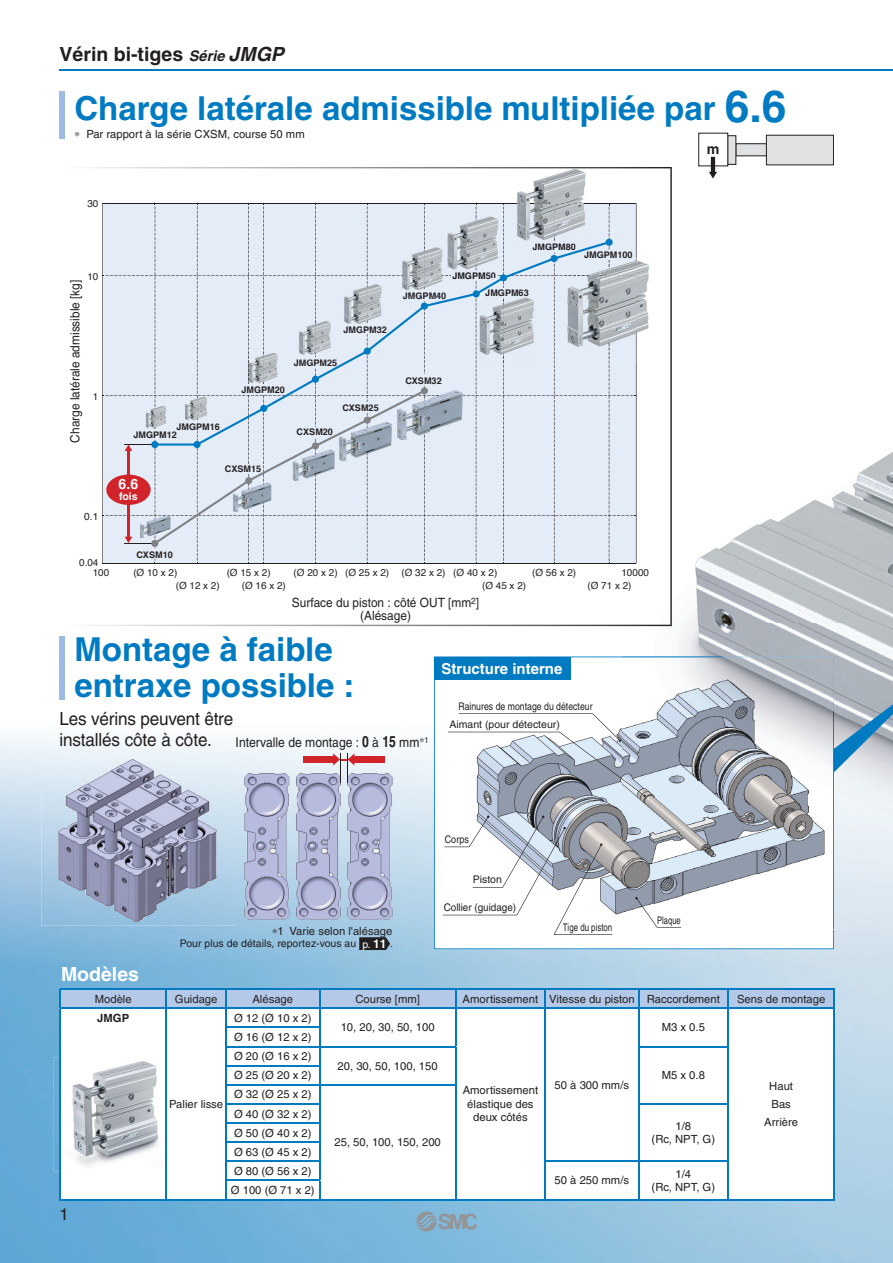
<style>
.page{position:relative;width:893px;height:1263px;background:#fff}
.page>*{position:absolute;margin:0;border:0;box-sizing:border-box;transform-origin:0 0}
.t1{font:700 33px/36px "Helvetica";color:#007bc2}
.t2{font:700 19.5px "Helvetica";color:#231f20}
.t3{font:700 19.5px "Helvetica";color:#fff}
.t4{font:18px/21px "Helvetica";letter-spacing:-.01em;color:#231f20;scale:.95 1}
.t5{font:16.5px "Helvetica";color:#231f20}
.t6{font:700 15px "Helvetica";color:#fff}
.t7{font:700 14.25px "Helvetica";color:#231f20}
.t8{font:700 14.1px "Helvetica";color:#fff}
.t9{font:13.5px "Helvetica";color:#231f20;scale:.9 1}
.t10{font:12.75px/12.8px "Helvetica";color:#231f20;text-align:center;scale:.93 1}
.t11{font:11.25px/13.5px "Helvetica";color:#231f20;text-align:center}
.t12{font:700 11.25px "Helvetica";color:#231f20}
.t13{font:10.5px/18.3px "Helvetica";color:#231f20;scale:.83 1}
.t14{font:10.5px "Helvetica";color:#231f20}
.t15{font:10.5px "Helvetica";color:#231f20;scale:.94 1}
.t16{font:10.5px "Helvetica";color:#231f20;scale:.75 1}
.t17{font:10.5px "Helvetica";color:#231f20;scale:.72 1}
.t18{font:10.5px "Helvetica";color:#231f20;scale:.86 1}
.t19{font:700 10.5px "Helvetica";color:#fff}
.t20{font:10.2px "Helvetica";color:#231f20}
.t21{font:9.9px/12.5px "Helvetica";color:#231f20}
.t22{font:700 9.15px/8.4px "Helvetica";color:#231f20}
.t23{font:700 9.15px/17.4px "Helvetica";color:#1c191e}
.s1{font-style:italic;font-size:14.7px}
.s2{font-style:italic}
.s3{font-size:44.55px}
.s4{color:#1c191e}
.s5{color:#231f20}
.s6{font-weight:700;font-size:15.6px}
.s7{color:#fff}
.s8{font-weight:700;font-size:12px;color:#fff}
</style>
<div class="page">
<img style="left:0;top:721px;width:434px;height:49px">
<img style="left:0;top:770px;width:50px;height:493px">
<img style="left:367px;top:770px;width:106px;height:219px">
<img style="left:50px;top:924px;width:317px;height:93px">
<img style="left:473px;top:929px;width:369px;height:88px">
<div style="left:50px;top:1017px;width:53px;height:246px;background:#63aad8"></div>
<img style="left:156px;top:1200px;width:211px;height:63px">
<div style="left:526px;top:1200px;width:52px;height:63px;background:#8bbfdf"></div>
<div style="left:631px;top:1200px;width:105px;height:63px;background:#9bc6e1"></div>
<img style="left:790px;top:1017px;width:52px;height:246px">
<div style="left:578px;top:1200px;width:53px;height:63px;background:#91c2e0"></div>
<div style="left:103px;top:1200px;width:53px;height:63px;background:#65abd7"></div>
<img style="left:367px;top:1200px;width:159px;height:63px">
<div style="left:736px;top:1200px;width:54px;height:63px;background:#a1c9e3"></div>
<svg style="left:434px;top:657px;width:399px;height:292px"></svg>
<hr style="left:60px;top:70px;width:832px;height:1px;background:#007bc2">
<img style="left:476px;top:678px;width:146px;height:245px">
<img style="left:42px;top:755px;width:193px;height:171px">
<img style="left:225px;top:770px;width:186px;height:154px">
<img style="left:622px;top:379px;width:270px;height:293px">
<img style="left:833px;top:672px;width:59px;height:257px">
<img style="left:622px;top:657px;width:211px;height:272px">
<div style="left:434px;top:657px;width:136px;height:22px;background:#007bc2"></div>
<svg style="left:448px;top:713px;width:197px;height:84px"></svg>
<svg style="left:635px;top:897px;width:46px;height:31px"></svg>
<svg style="left:443px;top:816px;width:169px;height:119px"></svg>
<svg style="left:833px;top:674px;width:59px;height:98px;background:#9ab3c5"></svg>
<hr style="left:60px;top:1199px;width:166px;height:1px;background:#007bc2">
<hr style="left:319px;top:1199px;width:515px;height:1px;background:#007bc2">
<hr style="left:226px;top:1199px;width:93px;height:1px;background:#007bc2">
<img style="left:54px;top:1057px;width:6px;height:114px">
<svg style="left:60px;top:989px;width:774px;height:210px"></svg>
<div style="left:60px;top:636px;width:5px;height:64px;background:#9ebbe2"></div>
<div style="left:60px;top:91px;width:5px;height:48px;background:#9ebbe2"></div>
<svg style="left:87px;top:167px;width:584px;height:459px"></svg>
<div style="left:766px;top:135px;width:67px;height:30px;background:#e0e1e3"></div>
<div style="left:766px;top:135px;width:67px;height:30px;border:1px solid #231f20"></div>
<div style="left:735px;top:144px;width:31px;height:12px;background:#e0e1e3"></div>
<div style="left:735px;top:143px;width:31px;height:13px;border:1px solid #231f20"></div>
<div style="left:727px;top:136px;width:8px;height:28px;background:#e0e1e3"></div>
<div style="left:727px;top:135px;width:9px;height:30px;border:1px solid #231f20"></div>
<div style="left:698px;top:133px;width:30px;height:33px;border:1px solid #231f20"></div>
<svg style="left:709px;top:172px;width:8px;height:7px"></svg>
<div style="left:710px;top:157px;width:5px;height:17px;background:#231f20"></div>
<svg style="left:359px;top:937px;width:31px;height:13px"></svg>
<div style="left:353px;top:756px;width:31px;height:7px;background:#d1232a"></div>
<div style="left:303px;top:756px;width:31px;height:7px;background:#d1232a"></div>
<svg style="left:333px;top:753px;width:21px;height:29px"></svg>
<svg style="left:416px;top:1212px;width:61px;height:20px"></svg>
<h2 class="t2" style="left:60px;top:47px;width:226px">Vérin bi-tiges <span class="s1">Série</span> <span class="s2">JMGP</span></h2>
<h1 class="t1" style="left:74px;top:94px;width:713px">Charge latérale admissible multipliée par <span class="s3">6.6</span></h1>
<p class="t11" style="left:74px;top:129px;width:232px">∗ Par rapport à la série CXSM, course 50 mm</p>
<p class="t21" style="left:87px;top:198px;width:13px">30</p>
<p class="t21" style="left:87px;top:271px;width:13px">10</p>
<p class="t10" style="left:70px;top:443px;width:177px;rotate:-90deg">Charge latérale admissible [kg]</p>
<p class="t21" style="left:93px;top:391px;width:7px">1</p>
<p class="t20" style="left:84px;top:512px;width:16px">0.1</p>
<p class="t22" style="left:133px;top:423px;width:88px;text-indent:43px">J<span class="s4">MGPM</span>16<br>JMGPM12</p>
<p class="t23" style="left:343px;top:322px;width:45px">JMGPM32</p>
<p class="t23" style="left:241px;top:382px;width:45px"><span class="s5">J</span>MGPM2<span class="s5">0</span></p>
<p class="t23" style="left:294px;top:355px;width:45px"><span class="s5">J</span>MGPM2<span class="s5">5</span></p>
<p class="t22" style="left:296px;top:428px;width:38px">CXSM20</p>
<p class="t22" style="left:342px;top:404px;width:38px">CXSM25</p>
<p class="t8" style="left:119px;top:478px;width:21px">6.6</p>
<p class="t19" style="left:119px;top:493px;width:20px">fois</p>
<p class="t22" style="left:225px;top:466px;width:38px">CXSM15</p>
<p class="t23" style="left:532px;top:239px;width:45px">JMGPM80</p>
<p class="t23" style="left:485px;top:268px;width:21px;text-indent:-33px">JMGPM50<br>J G</p>
<p class="t22" style="left:490px;top:290px;width:40px">M PM<span class="s4">63</span></p>
<p class="t23" style="left:403px;top:288px;width:45px">JMGPM40</p>
<p class="t22" style="left:584px;top:252px;width:50px"><span class="s4">J</span>MGPM100</p>
<p class="t22" style="left:405px;top:378px;width:38px">CXSM32</p>
<p class="t21" style="left:79px;top:557px;width:21px">0.04</p>
<p class="t22" style="left:136px;top:551px;width:38px">CXSM10</p>
<p class="t21" style="left:93px;top:567px;width:18px">100</p>
<p class="t21" style="left:176px;top:567px;width:46px;text-indent:-42px">(Ø 10 x 2)<br>(Ø 12 x 2)</p>
<p class="t21" style="left:227px;top:567px;width:46px">(Ø 15 x 2)</p>
<p class="t21" style="left:482px;top:567px;width:46px;text-indent:-188px">(Ø 20 x 2) (Ø 25 x 2) (Ø 32 x 2) (Ø 40 x 2)<br>(Ø 45 x 2)</p>
<p class="t21" style="left:532px;top:567px;width:46px">(Ø 56 x 2)</p>
<p class="t21" style="left:242px;top:580px;width:46px">(Ø 16 x 2)</p>
<p class="t10" style="left:292px;top:598px;width:203px">Surface du piston : côté OUT [mm<sup>2</sup>] (Alésage)</p>
<p class="t21" style="left:621px;top:567px;width:29px">10000</p>
<p class="t21" style="left:587px;top:580px;width:46px">(Ø 71 x 2)</p>
<h1 class="t1" style="left:74px;top:635px;width:281px">Montage à faible entraxe possible :</h1>
<h3 class="t4" style="left:59px;top:711px;width:184px">Les vérins peuvent être installés côte à côte.</h3>
<p class="t9" style="left:235px;top:738px;width:216px">Intervalle de montage : <span class="s6">0</span> à <span class="s6">15</span> mm∗<sup>1</sup></p>
<h3 class="t6" style="left:441px;top:663px;width:122px">Structure interne</h3>
<p class="t13" style="left:449px;top:698px;width:174px;text-indent:9px">Rainures de montage du détecteur<br>Aimant (pour détecteur)</p>
<p class="t7" style="left:707px;top:143px;width:14px">m</p>
<h2 class="t3" style="left:61px;top:967px;width:80px">Modèles</h2>
<p class="t11" style="left:272px;top:925px;width:122px">∗1 Varie selon l'alésage</p>
<p class="t14" style="left:180px;top:940px;width:215px">Pour plus de détails, reportez-vous au <span class="s7">p.</span> <span class="s8">11</span> .</p>
<p class="t18" style="left:445px;top:836px;width:30px">Corps</p>
<p class="t14" style="left:473px;top:876px;width:31px">Piston</p>
<p class="t15" style="left:443px;top:903px;width:79px">Collier (guidage)</p>
<p class="t16" style="left:563px;top:924px;width:67px">Tige du piston</p>
<p class="t17" style="left:657px;top:916px;width:34px">Plaque</p>
<h3 class="t5" style="left:60px;top:1209px;width:11px">1</h3>
<p class="t11" style="left:95px;top:993px;width:38px">Modèle</p>
<p class="t11" style="left:175px;top:993px;width:44px">Guidage</p>
<p class="t11" style="left:252px;top:993px;width:42px">Alésage</p>
<p class="t11" style="left:355px;top:993px;width:66px">Course [mm]</p>
<p class="t11" style="left:462px;top:993px;width:259px">Amortissement Vitesse du piston Raccordement</p>
<p class="t11" style="left:737px;top:993px;width:90px">Sens de montage</p>
<p class="t12" style="left:97px;top:1014px;width:33px">JMGP</p>
<p class="t11" style="left:234px;top:1012px;width:79px">Ø 12 (Ø 10 x 2)</p>
<p class="t11" style="left:661px;top:1022px;width:45px">M3 x 0.5</p>
<p class="t11" style="left:341px;top:1022px;width:95px">10, 20, 30, 50, 100</p>
<p class="t11" style="left:234px;top:1029px;width:79px;line-height:19.2px;text-align:left">Ø 16 (Ø 12 x 2)<br>Ø 20 (Ø 16 x 2)</p>
<p class="t11" style="left:337px;top:1060px;width:102px">20, 30, 50, 100, 150</p>
<p class="t11" style="left:234px;top:1070px;width:79px">Ø 25 (Ø 20 x 2)</p>
<p class="t11" style="left:661px;top:1070px;width:45px">M5 x 0.8</p>
<p class="t11" style="left:234px;top:1089px;width:79px">Ø 32 (Ø 25 x 2)</p>
<p class="t11" style="left:334px;top:1137px;width:108px">25, 50, 100, 150, 200</p>
<p class="t11" style="left:554px;top:1079px;width:76px">50 à 300 mm/s</p>
<p class="t11" style="left:764px;top:1078px;width:35px;line-height:18px">Haut<br>Bas<br>Arrière</p>
<p class="t11" style="left:462px;top:1085px;width:77px">Amortissement élastique des deux côtés</p>
<p class="t11" style="left:169px;top:1099px;width:55px">Palier lisse</p>
<p class="t11" style="left:234px;top:1108px;width:79px">Ø 40 (Ø 32 x 2)</p>
<p class="t11" style="left:651px;top:1121px;width:65px">1/8<br>(Rc, NPT, G)</p>
<p class="t11" style="left:234px;top:1124px;width:79px;line-height:19.2px;text-align:justify">Ø 50 (Ø 40 x 2)<br>Ø 63 (Ø 45 x 2)<br>Ø 80 (Ø 56 x 2)</p>
<p class="t11" style="left:675px;top:1168px;width:17px">1/4</p>
<p class="t11" style="left:554px;top:1175px;width:76px">50 à 250 mm/s</p>
<p class="t11" style="left:231px;top:1185px;width:85px">Ø 100 (Ø 71 x 2)</p>
<p class="t11" style="left:651px;top:1182px;width:65px">(Rc, NPT, G)</p>
</div>
